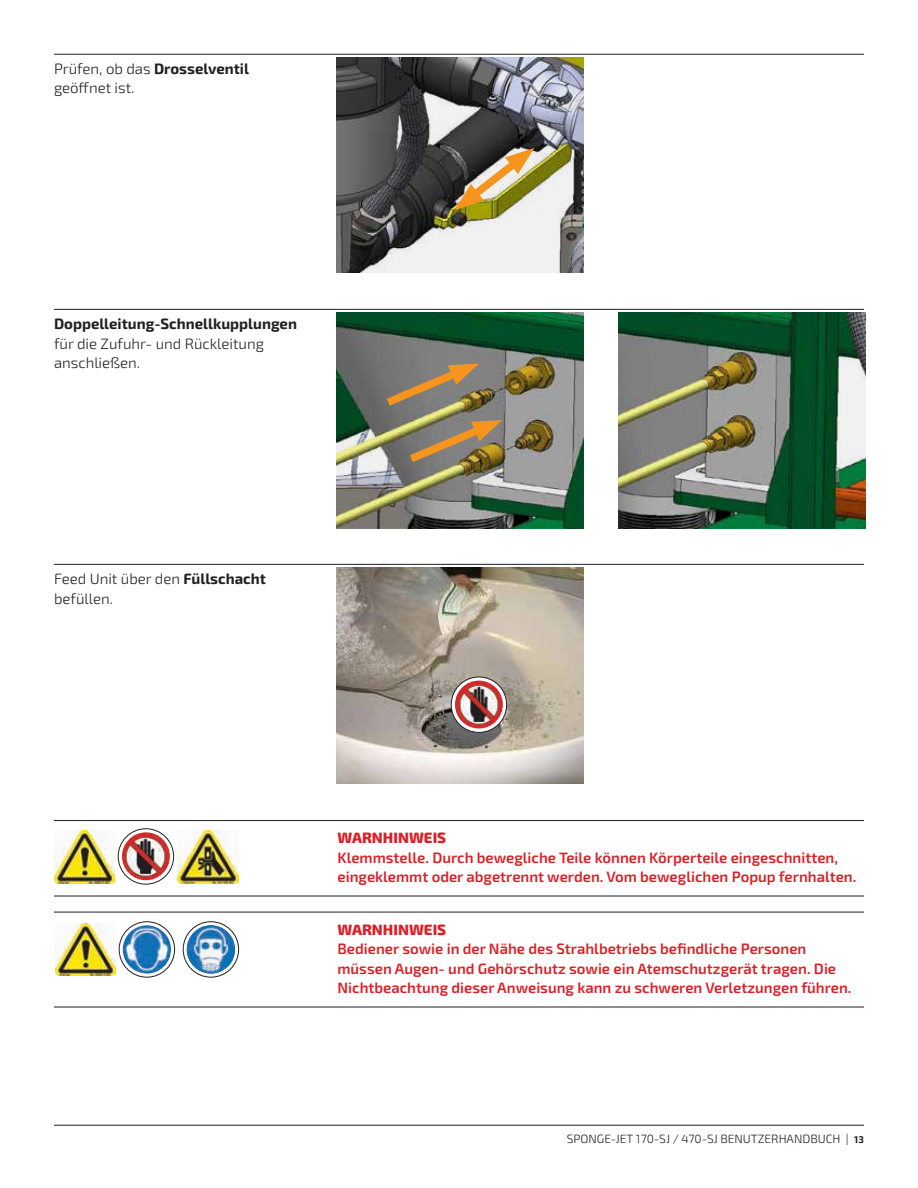
<style>
.page{position:relative;width:918px;height:1188px;background:#fff}
.page>*{position:absolute;margin:0;border:0;box-sizing:border-box;transform-origin:0 0}
.t1{font:600 15px/19.5px "Exo 2.0";color:#db2028}
.t2{font:300 15px/19.5px "Exo 2.0";color:#231f20}
.t3{font:700 15px "Exo 2.0";color:#231f20}
.t4{font:800 15px "Exo 2.0";color:#db2028}
.t5{font:300 12px "Exo 2.0";color:#231f20}
.s1{font-weight:700}
.s2{font-weight:700;font-size:9.75px}
</style>
<div class="page">
<hr style="left:54px;top:1125px;width:810px;height:1px;background:#231f20">
<hr style="left:54px;top:820px;width:810px;height:1px;background:#231f20">
<hr style="left:54px;top:896px;width:810px;height:1px;background:#231f20">
<hr style="left:54px;top:912px;width:810px;height:1px;background:#231f20">
<hr style="left:54px;top:1007px;width:810px;height:1px;background:#231f20">
<img style="left:336px;top:57px;width:248px;height:216px">
<hr style="left:54px;top:54px;width:810px;height:1px;background:#231f20">
<img style="left:454px;top:148px;width:80px;height:62px">
<img style="left:336px;top:312px;width:248px;height:216px">
<img style="left:618px;top:312px;width:248px;height:216px">
<hr style="left:54px;top:309px;width:810px;height:1px;background:#231f20">
<img style="left:336px;top:567px;width:248px;height:216px">
<hr style="left:54px;top:564px;width:810px;height:1px;background:#231f20">
<img style="left:54px;top:831px;width:60px;height:52px">
<img style="left:178px;top:831px;width:60px;height:52px">
<svg style="left:118px;top:829px;width:56px;height:55px"></svg>
<div style="left:118px;top:828px;width:56px;height:57px;border:1px solid #231f20;border-radius:50%"></div>
<img style="left:122px;top:832px;width:48px;height:48px;border-radius:24px">
<img style="left:378px;top:360px;width:124px;height:108px">
<img style="left:55px;top:923px;width:61px;height:53px">
<svg style="left:183px;top:922px;width:56px;height:55px"></svg>
<div style="left:183px;top:922px;width:56px;height:55px;border:1px solid #231f20;border-radius:50%"></div>
<img style="left:187px;top:925px;width:48px;height:49px;border-radius:24px">
<svg style="left:119px;top:922px;width:56px;height:55px"></svg>
<div style="left:119px;top:922px;width:56px;height:55px;border:1px solid #231f20;border-radius:50%"></div>
<img style="left:123px;top:925px;width:48px;height:49px;border-radius:24px">
<svg style="left:451px;top:677px;width:56px;height:55px"></svg>
<div style="left:451px;top:677px;width:56px;height:56px;border:1px solid #231f20;border-radius:50%"></div>
<img style="left:455px;top:681px;width:48px;height:48px;border-radius:24px">
<p class="t2" style="left:54px;top:59px;width:196px">Prüfen, ob das <span class="s1">Drosselventil </span>geöffnet ist.</p>
<p class="t3" style="left:54px;top:315px;width:244px">Doppelleitung-Schnellkupplungen</p>
<p class="t2" style="left:54px;top:334px;width:212px">für die Zufuhr- und Rückleitung anschließen.</p>
<p class="t2" style="left:54px;top:569px;width:213px">Feed Unit über den <span class="s1">Füllschacht </span>befüllen.</p>
<p class="t4" style="left:338px;top:829px;width:110px">WARNHINWEIS</p>
<p class="t1" style="left:338px;top:848px;width:520px">Klemmstelle. Durch bewegliche Teile können Körperteile eingeschnitten, eingeklemmt oder abgetrennt werden. Vom beweglichen Popup fernhalten.</p>
<p class="t4" style="left:338px;top:920px;width:110px">WARNHINWEIS</p>
<p class="t1" style="left:338px;top:940px;width:516px">Bediener sowie in der Nähe des Strahlbetriebs befindliche Personen müssen Augen- und Gehörschutz sowie ein Atemschutzgerät tragen. Die<br>Nichtbeachtung dieser Anweisung kann zu schweren Verletzungen führen.</p>
<p class="t5" style="left:567px;top:1132px;width:299px">SPONGE-JET 170-SJ / 470-SJ BENUTZERHANDBUCH | <span class="s2">13</span></p>
</div>
